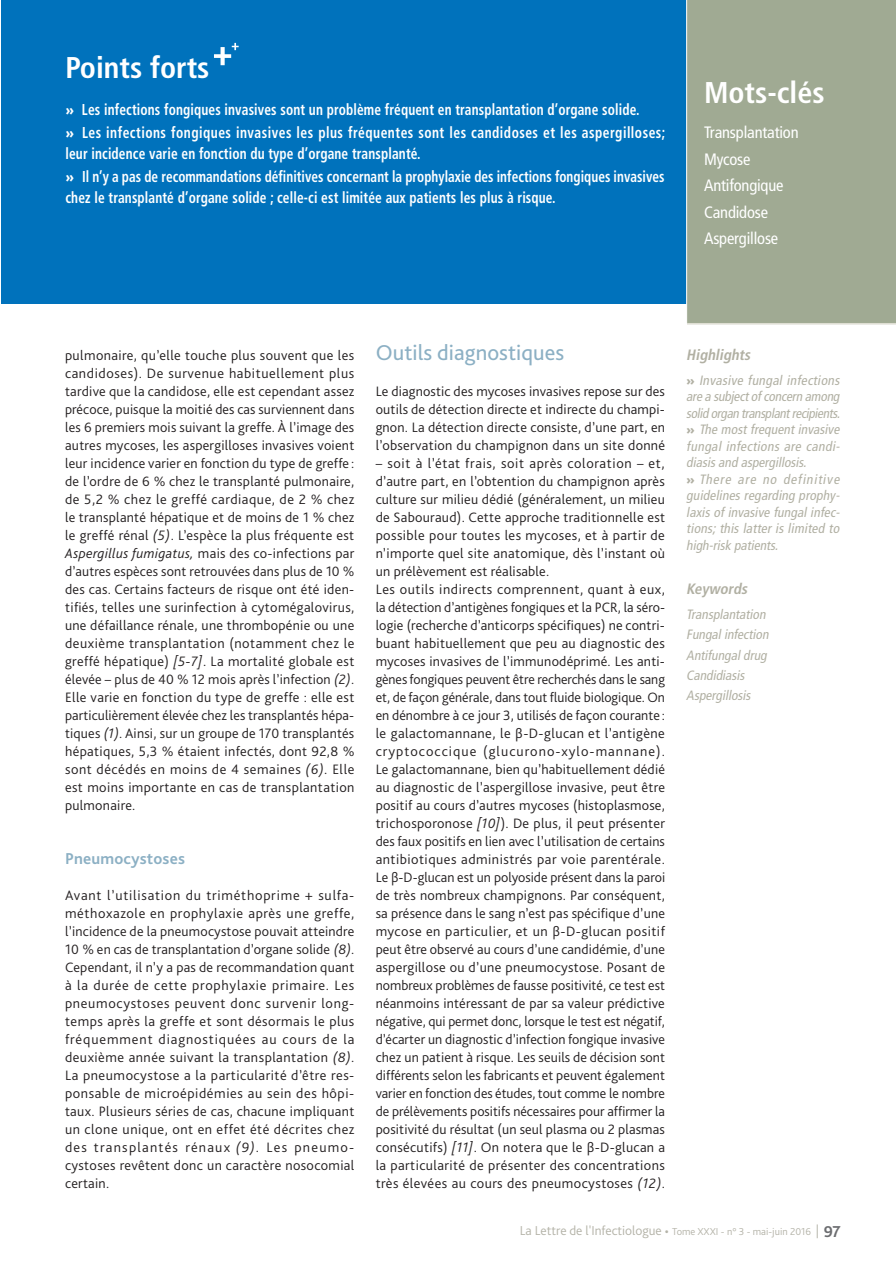
<style>
.page{position:relative;width:896px;height:1266px;background:#fff}
.page>*{position:absolute;margin:0;border:0;box-sizing:border-box;transform-origin:0 0}
.t1{font:700 condensed 30px "Frutiger LT Std";color:#fff}
.t2{font:22.5px "Bliss Pro";letter-spacing:.005em;color:#8cb0c4}
.t3{font:condensed 16.5px/26.5px "Frutiger LT Std";letter-spacing:-.01em;color:#fff}
.t4{font:700 16.5px "Bliss Pro";letter-spacing:.01em;color:#8cb0c4}
.t5{font:700 condensed 15.75px/23.1px "Frutiger LT Std";letter-spacing:.01em;color:#fff;scale:.85 1}
.t6{font:italic 700 condensed 15px "Frutiger LT Std";color:#b1b0a3}
.t7{font:300 14.25px/18px "Bliss Pro";letter-spacing:.015em;color:#231f20}
.t8{font:italic condensed 13.5px/16.5px "Frutiger LT Std";color:#b1b0a3}
.t9{font:300 13.5px "Bliss Pro";color:#b4b3a8}
.s1{font-family:"Bliss Pro";font-weight:800;font-stretch:normal}
.s2{font-style:italic}
.s3{font-family:"Bliss Pro";font-weight:800;font-style:normal;font-stretch:normal}
.s4{font-size:10.5px}
.s5{font-weight:700;font-size:16.5px;color:#6c6d70}
</style>
<div class="page">
<div style="left:1px;top:0;width:894px;height:303px;background:#0072bc"></div>
<div style="left:686px;top:0;width:209px;height:323px;background:#a0aa93"></div>
<hr style="left:687px;top:323px;width:208px;height:1px;background:#dcdcd1">
<svg style="left:214px;top:43px;width:24px;height:22px"></svg>
<p class="t1" style="left:65px;top:50px;width:145px">Points forts</p>
<p class="t5" style="left:65px;top:98px;width:707px"><span class="s1">»</span> Les infections fongiques invasives sont un problème fréquent en transplantation d’organe solide.<br><span class="s1">»</span> Les infections fongiques invasives les plus fréquentes sont les candidoses et les aspergilloses;</p>
<p class="t5" style="left:65px;top:142px;width:706px">leur incidence varie en fonction du type d’organe transplanté.<br><span class="s1">»</span> Il n’y a pas de recommandations définitives concernant la prophylaxie des infections fongiques invasives</p>
<p class="t5" style="left:65px;top:186px;width:578px">chez le transplanté d’organe solide ; celle-ci est limitée aux patients les plus à risque.</p>
<p class="t1" style="left:704px;top:75px;width:122px">Mots-clés</p>
<p class="t3" style="left:704px;top:119px;width:96px">Transplantation<br>Mycose<br>Antifongique<br>Candidose<br>Aspergillose</p>
<p class="t7" style="left:65px;top:345px;width:291px">pulmonaire, qu’elle touche plus souvent que les candidoses). De survenue habituellement plus tardive que la candidose, elle est cependant assez précoce, puisque la moitié des cas surviennent dans les 6 premiers mois suivant la greffe. À l’image des autres mycoses, les aspergilloses invasives voient leur incidence varier en fonction du type de greffe : de l’ordre de 6 % chez le transplanté pulmonaire, de 5,2 % chez le greffé cardiaque, de 2 % chez le transplanté hépatique et de moins de 1 % chez le greffé rénal <span class="s2">(5)</span>. L’espèce la plus fréquente est <span class="s2">Aspergillus fumigatus,</span> mais des co-infections par d’autres espèces sont retrouvées dans plus de 10 % des cas. Certains facteurs de risque ont été iden&shy;tifiés, telles une surinfection à cytomégalovirus, une défaillance rénale, une thrombopénie ou une deuxième transplantation (notamment chez le greffé hépatique) <span class="s2">[5-7]</span>. La mortalité globale est élevée – plus de 40 % 12 mois après l’infection <span class="s2">(2)</span>.<br>Elle varie en fonction du type de greffe : elle est particulièrement élevée chez les transplantés hépa&shy;tiques <span class="s2">(1)</span>. Ainsi, sur un groupe de 170 transplantés hépatiques, 5,3 % étaient infectés, dont 92,8 % sont décédés en moins de 4 semaines <span class="s2">(6)</span>. Elle est moins importante en cas de transplantation pulmonaire.</p>
<p class="t4" style="left:65px;top:848px;width:121px">Pneumocystoses</p>
<p class="t7" style="left:65px;top:885px;width:291px;text-align:justify">Avant l’utilisation du triméthoprime + sulfa&shy;méthoxazole en prophylaxie après une greffe, l’incidence de la pneumocystose pouvait atteindre 10 % en cas de transplantation d’organe solide <span class="s2">(8)</span>.<br>Cependant, il n’y a pas de recommandation quant à la durée de cette prophylaxie primaire. Les pneumocystoses peuvent donc survenir long&shy;temps après la greffe et sont désormais le plus fréquemment diagnostiquées au cours de la deuxième année suivant la transplantation <span class="s2">(8)</span>.<br>La pneumocystose a la particularité d’être res&shy;ponsable de microépidémies au sein des hôpi&shy;taux. Plusieurs séries de cas, chacune impliquant un clone unique, ont en effet été décrites chez des transplantés rénaux <span class="s2">(9)</span>. Les pneumo&shy;cystoses revêtent donc un caractère nosocomial certain.</p>
<p class="t2" style="left:375px;top:338px;width:190px">Outils diagnostiques</p>
<p class="t7" style="left:375px;top:381px;width:291px;text-align:justify">Le diagnostic des mycoses invasives repose sur des outils de détection directe et indirecte du champi&shy;gnon. La détection directe consiste, d’une part, en l’observation du champignon dans un site donné</p>
<p class="t7" style="left:375px;top:453px;width:291px">– soit à l’état frais, soit après coloration – et, d’autre part, en l’obtention du champignon après culture sur milieu dédié (généralement, un milieu de Sabouraud). Cette approche traditionnelle est possible pour toutes les mycoses, et à partir de n’importe quel site anatomique, dès l’instant où un prélèvement est réalisable.<br>Les outils indirects comprennent, quant à eux, la détection d’antigènes fongiques et la PCR, la séro&shy;logie (recherche d’anticorps spécifiques) ne contri&shy;buant habituellement que peu au diagnostic des mycoses invasives de l’immunodéprimé. Les anti&shy;gènes fongiques peuvent être recherchés dans le sang et, de façon générale, dans tout fluide biologique. On en dénombre à ce jour 3, utilisés de façon courante : le galactomannane, le β-D-glucan et l’antigène cryptococcique (glucurono-xylo-mannane).<br>Le galactomannane, bien qu’habituellement dédié au diagnostic de l’aspergillose invasive, peut être positif au cours d’autres mycoses (histoplasmose, trichosporonose <span class="s2">[10]</span>). De plus, il peut présenter des faux positifs en lien avec l’utilisation de certains antibiotiques administrés par voie parentérale.<br>Le β-D-glucan est un polyoside présent dans la paroi de très nombreux champignons. Par -conséquent, sa présence dans le sang n’est pas spécifique d’une mycose en particulier, et un β-D-glucan positif peut être observé au cours d’une candidémie, d’une aspergillose ou d’une pneumocystose. Posant de nombreux problèmes de fausse positivité, ce test est néanmoins intéressant de par sa valeur prédictive négative, qui permet donc, lorsque le test est négatif, d’écarter un diagnostic d’infection fongique invasive chez un patient à risque. Les seuils de décision sont différents selon les fabricants et peuvent également varier en fonction des études, tout comme le nombre de prélèvements positifs nécessaires pour affirmer la positivité du résultat (un seul plasma ou 2 plasmas consécutifs) <span class="s2">[11]</span>. On notera que le β-D-glucan a la particularité de présenter des concentrations très élevées au cours des pneumocystoses <span class="s2">(12)</span>.</p>
<p class="t6" style="left:686px;top:345px;width:69px">Highlights</p>
<p class="t8" style="left:686px;top:372px;width:158px"><span class="s3">»</span> Invasive fungal infections are a subjectofconcern among solid organ transplantrecipients. <span class="s3">»</span> The most frequent invasive fungal infections are candi&shy;diasisand aspergillosis.<br><span class="s3">»</span> There are no definitive guidelines regarding prophy&shy;laxis of invasive fungal infec&shy;tions;this latter is limited to high-risk patients.</p>
<p class="t6" style="left:686px;top:579px;width:66px">Keywords</p>
<p class="t8" style="left:686px;top:603px;width:87px;line-height:20.4px">Transplantation<br>Fungalinfection<br>Antifungaldrug<br>Candidiasis<br>Aspergillosis</p>
<p class="t9" style="left:519px;top:1221px;width:322px">La Lettre de l'Infectiologue • <span class="s4">Tome XXXI - n° 3 - mai-juin 2016</span> | <span class="s5">97</span></p>
</div>
